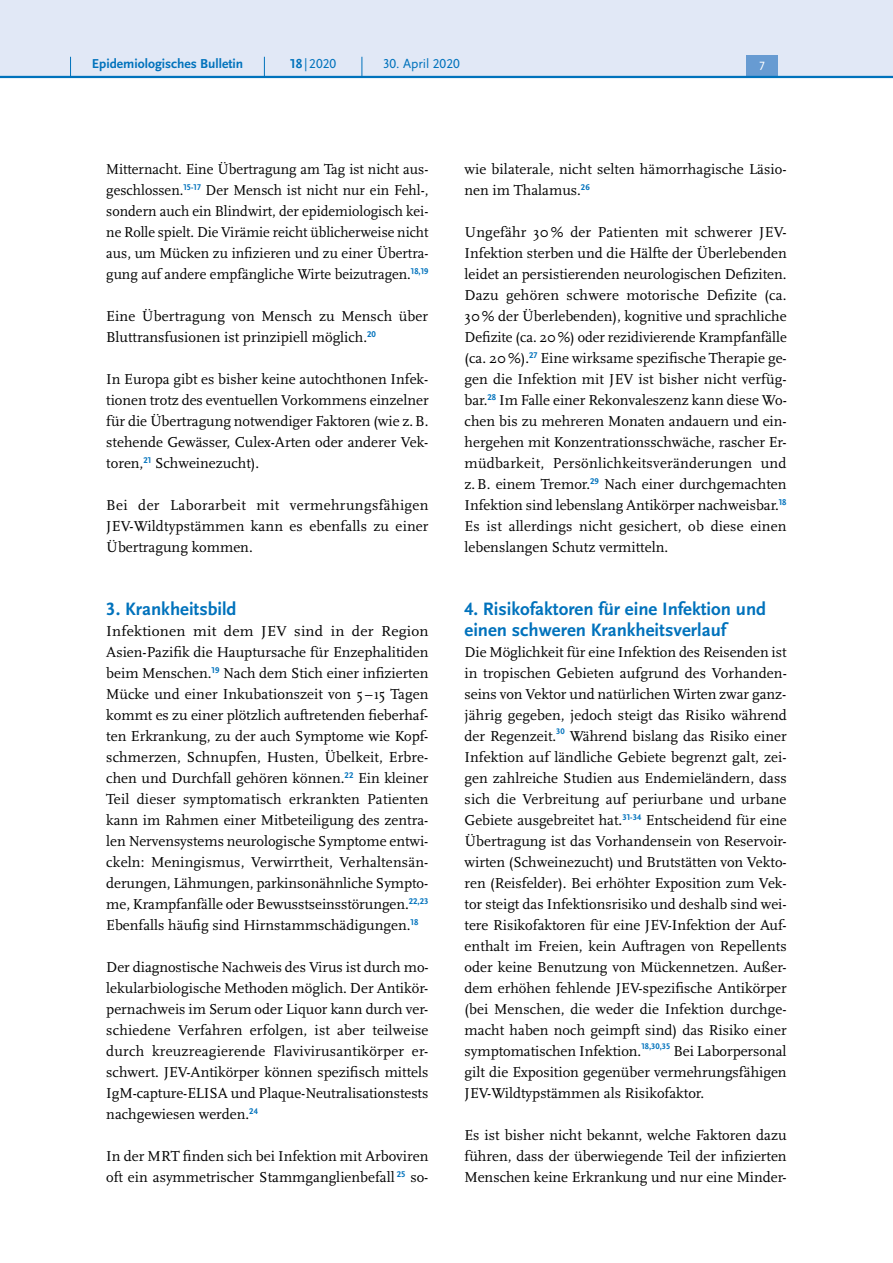
<style>
.page{position:relative;width:893px;height:1263px;background:#fff}
.page>*{position:absolute;margin:0;border:0;box-sizing:border-box;transform-origin:0 0}
.t1{font:700 18.75px/21px "Scala Sans Pro";color:#0072bc}
.t2{font:15px/21px "Scala Pro";color:#000;text-align:justify}
.t3{font:15px/21px "Scala Pro";color:#000;text-align:justify;scale:1.04 1}
.t4{font:700 13.5px "Scala Sans Pro";color:#0072bc}
.t5{font:13.5px "Scala Sans Pro";color:#0072bc}
.t6{font:12.45px "Scala Sans Pro";color:#fff}
.s1{font-weight:700}
</style>
<div class="page">
<div style="left:0;top:0;width:893px;height:77px;background:#e1e8f6"></div>
<div style="left:746px;top:55px;width:32px;height:21px;background:#679bd2"></div>
<hr style="left:0;top:76px;width:893px;height:2px;background:#0072bc">
<svg style="left:70px;top:57px;width:1px;height:19px"></svg>
<svg style="left:264px;top:57px;width:1px;height:19px"></svg>
<svg style="left:362px;top:57px;width:1px;height:19px"></svg>
<p class="t4" style="left:92px;top:55px;width:153px">Epidemiologisches Bulletin</p>
<p class="t5" style="left:290px;top:55px;width:47px"><span class="s1">18</span> |2020</p>
<p class="t5" style="left:383px;top:55px;width:78px">30. April 2020</p>
<p class="t6" style="left:759px;top:59px;width:7px">7</p>
<p class="t2" style="left:106px;top:158px;width:324px">Mitternacht. Eine Übertragung am Tag ist nicht aus&shy;geschlossen.<sup>15-17</sup> Der Mensch ist nicht nur ein Fehl-, sondern auch ein Blindwirt, der epidemiologisch kei&shy;ne Rolle spielt. Die Virämie reicht üblicherweise nicht aus, um Mücken zu infizieren und zu einer Übertra&shy;gung auf andere empfängliche Wirte beizutragen.<sup>18,19</sup></p>
<p class="t2" style="left:106px;top:305px;width:323px">Eine Übertragung von Mensch zu Mensch über<br>Bluttransfusionen ist prinzipiell möglich.<sup>20</sup></p>
<p class="t2" style="left:106px;top:368px;width:324px">In Europa gibt es bisher keine autochthonen Infek&shy;tionen trotz des eventuellen Vorkommens einzelner für die Übertragung notwendiger Faktoren (wie z.B. stehende Gewässer, Culex-Arten oder anderer Vek&shy;toren,<sup>21</sup> Schweinezucht).</p>
<p class="t2" style="left:106px;top:494px;width:324px">Bei der Laborarbeit mit vermehrungsfähigen JEV-Wildtypstämmen kann es ebenfalls zu einer Übertragung kommen.</p>
<p class="t1" style="left:106px;top:598px;width:132px">3. Krankheitsbild</p>
<p class="t3" style="left:106px;top:620px;width:311px">Infektionen mit dem JEV sind in der Region Asien-Pazifik die Hauptursache für Enzephalitiden beim Menschen.<sup>19</sup> Nach dem Stich einer infizierten Mücke und einer Inkubationszeit von 5 – 15 Tagen kommt es zu einer plötzlich auftretenden fieberhaf&shy;ten Erkrankung, zu der auch Symptome wie Kopf&shy;schmerzen, Schnupfen, Husten, Übelkeit, Erbre&shy;chen und Durchfall gehören können.<sup>22</sup> Ein kleiner Teil dieser symptomatisch erkrankten Patienten kann im Rahmen einer Mitbeteiligung des zentra&shy;len Nervensystems neurologische Symptome entwi&shy;ckeln: Meningismus, Verwirrtheit, Verhaltensän&shy;derungen, Lähmungen, parkinsonähnliche Sympto&shy;me, Krampfanfälle oder Bewusstseinsstörungen.<sup>22,23<br></sup>Ebenfalls häufig sind Hirnstammschädigungen.<sup>18</sup></p>
<p class="t2" style="left:106px;top:956px;width:324px">Der diagnostische Nachweis des Virus ist durch mo&shy;lekularbiologische Methoden möglich. Der Antikör&shy;pernachweis im Serum oder Liquor kann durch ver&shy;schiedene Verfahren erfolgen, ist aber teilweise durch kreuzreagierende Flavivirusantikörper er&shy;schwert. JEV-Antikörper können spezifisch mittels IgM-capture-ELISA und Plaque-Neutralisationstests nachgewiesen werden.<sup>24</sup></p>
<p class="t2" style="left:106px;top:1145px;width:324px">In der MRT finden sich bei Infektion mit Arboviren oft ein asymmetrischer Stammganglienbefall <sup>25</sup> so-</p>
<p class="t2" style="left:465px;top:158px;width:323px">wie bilaterale, nicht selten hämorrhagische Läsio&shy;nen im Thalamus.<sup>26</sup></p>
<p class="t2" style="left:465px;top:221px;width:324px">Ungefähr 30 % der Patienten mit schwerer JEV-Infektion sterben und die Hälfte der Überlebenden leidet an persistierenden neurologischen Defiziten.<br>Dazu gehören schwere motorische Defizite (ca.<br>30% der Überlebenden), kognitive und sprachliche Defizite (ca. 20%) oder rezidivierende Krampfanfälle (ca. 20%).<sup>27</sup> Eine wirksame spezifische Therapie ge&shy;gen die Infektion mit JEV ist bisher nicht verfüg&shy;bar.<sup>28</sup> Im Falle einer Rekonvaleszenz kann diese Wo&shy;chen bis zu mehreren Monaten andauern und ein&shy;hergehen mit Konzentrationsschwäche, rascher Er&shy;müdbarkeit, Persönlichkeitsveränderungen und z.B. einem Tremor.<sup>29</sup> Nach einer durchgemachten Infektion sind lebenslang Antikörper nachweisbar.<sup>18<br></sup>Es ist allerdings nicht gesichert, ob diese einen lebenslangen Schutz vermitteln.</p>
<p class="t1" style="left:465px;top:598px;width:303px">4. Risikofaktoren für eine Infektion und einen schweren Krankheitsverlauf</p>
<p class="t2" style="left:465px;top:641px;width:324px">Die Möglichkeit für eine Infektion des Reisenden ist in tropischen Gebieten aufgrund des Vorhanden&shy;seins von Vektor und natürlichen Wirten zwar ganz&shy;jährig gegeben, jedoch steigt das Risiko während der Regenzeit.<sup>30</sup> Während bislang das Risiko einer Infektion auf ländliche Gebiete begrenzt galt, zei&shy;gen zahlreiche Studien aus Endemieländern, dass sich die Verbreitung auf periurbane und urbane Gebiete ausgebreitet hat.<sup>31-34</sup> Entscheidend für eine Übertragung ist das Vorhandensein von Reservoir&shy;wirten (Schweinezucht) und Brutstätten von Vekto&shy;ren (Reisfelder). Bei erhöhter Exposition zum Vek&shy;tor steigt das Infektionsrisiko und deshalb sind wei&shy;tere Risikofaktoren für eine JEV-Infektion der Auf&shy;enthalt im Freien, kein Auftragen von Repellents oder keine Benutzung von Mückennetzen. Außer&shy;dem erhöhen fehlende JEV-spezifische Antikörper (bei Menschen, die weder die Infektion durchge&shy;macht haben noch geimpft sind) das Risiko einer symptomatischen Infektion.<sup>18,30,35</sup> Bei Laborpersonal gilt die Exposition gegenüber vermehrungsfähigen JEV-Wildtypstämmen als Risikofaktor.</p>
<p class="t2" style="left:465px;top:1124px;width:324px">Es ist bisher nicht bekannt, welche Faktoren dazu führen, dass der überwiegende Teil der infizierten Menschen keine Erkrankung und nur eine Minder-</p>
</div>
